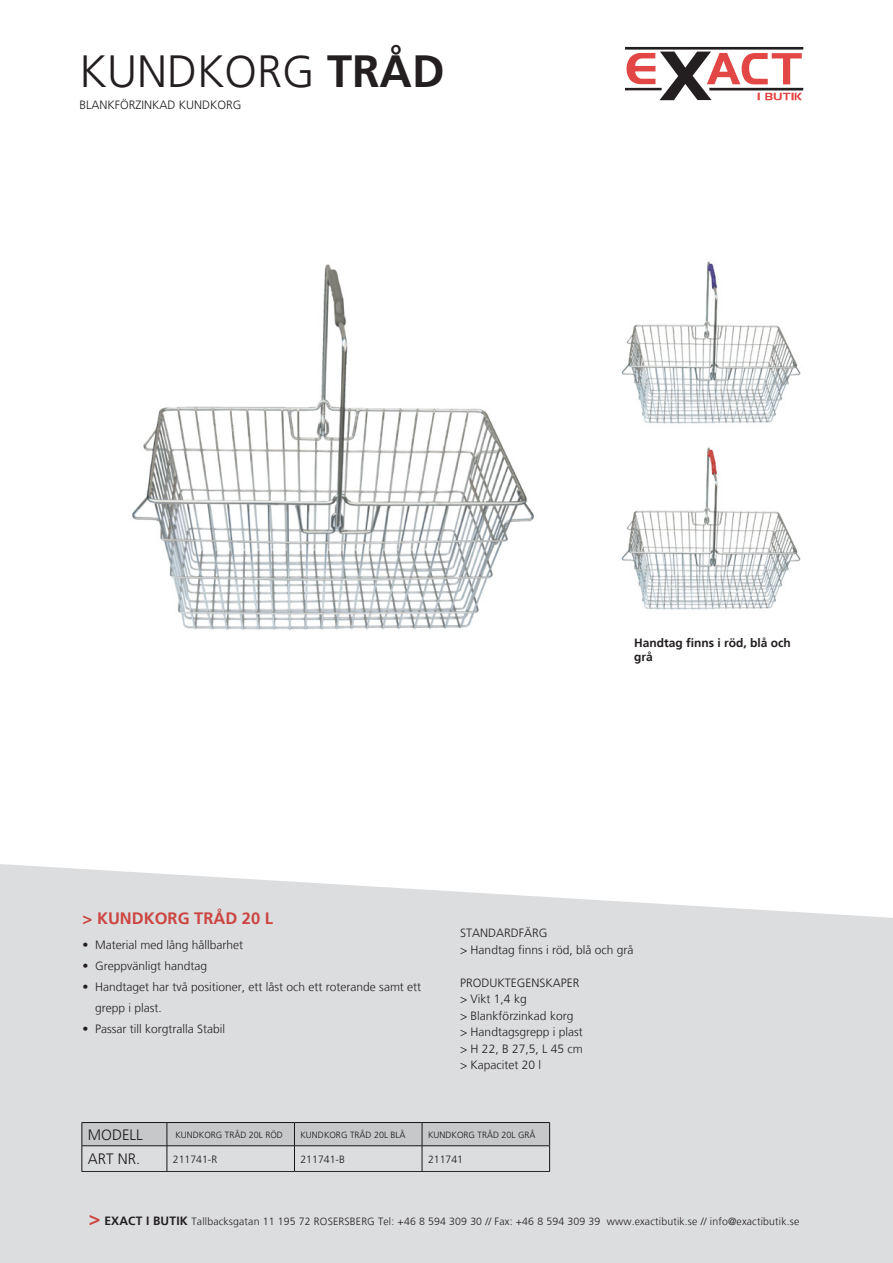
<style>
.page{position:relative;width:893px;height:1263px;background:#fff}
.page>*{position:absolute;margin:0;border:0;box-sizing:border-box;transform-origin:0 0}
.t1{font:300 45px "Frutiger LT";color:#231f20}
.rubrik3{font:700 16.5px "Frutiger LT";color:#cc4541}
.t2{font:300 15px "Frutiger LT";color:#231f20}
.Brödtext{font:300 12px/21px "Frutiger LT";color:#231f20}
.bildtext{font:700 12px/14.4px "Frutiger LT";color:#231f20}
.Brödtext-2{font:300 10.5px "Frutiger LT";letter-spacing:.015em;color:#231f20}
.t3{font:300 9px "Frutiger LT";color:#231f20}
.s1{font-weight:700}
.s2{font-weight:700;font-size:19.5px;color:#cc4541}
.s3{font-weight:700;font-size:12px}
</style>
<div class="page">
<svg style="left:0;top:864px;width:893px;height:399px;fill:#dcdddf"></svg>
<hr style="left:82px;top:1171px;width:85px;height:1px;background:#191b1b">
<svg style="left:82px;top:1122px;width:468px;height:49px"></svg>
<hr style="left:167px;top:1171px;width:127px;height:1px;background:#191b1b">
<hr style="left:294px;top:1171px;width:128px;height:1px;background:#191b1b">
<hr style="left:422px;top:1171px;width:128px;height:1px;background:#191b1b">
<svg style="left:627px;top:52px;width:175px;height:48px"></svg>
<hr style="left:709px;top:88px;width:94px;height:2px;background:#231f20">
<hr style="left:625px;top:47px;width:178px;height:3px;background:#231f20">
<hr style="left:625px;top:88px;width:37px;height:2px;background:#231f20">
<img style="left:621px;top:260px;width:180px;height:164px">
<img style="left:621px;top:447px;width:180px;height:163px">
<img style="left:132px;top:264px;width:402px;height:366px">
<p class="t1" style="left:80px;top:46px;width:367px">KUNDKORG <span class="s1">TRÅD</span></p>
<p class="Brödtext" style="left:80px;top:95px;width:164px">BLANKFÖRZINKAD KUNDKORG</p>
<p class="bildtext" style="left:634px;top:635px;width:158px">Handtag finns i röd, blå och grå</p>
<p class="rubrik3" style="left:83px;top:909px;width:192px">&gt; KUNDKORG TRÅD 20 L</p>
<p class="Brödtext" style="left:83px;top:935px;width:162px">• Material med lång hållbarhet</p>
<p class="Brödtext" style="left:83px;top:956px;width:126px">• Greppvänligt handtag</p>
<p class="Brödtext" style="left:95px;top:977px;width:328px;text-indent:-13px">• Handtaget har två positioner, ett låst och ett roterande samt ett grepp i plast.</p>
<p class="Brödtext" style="left:83px;top:1019px;width:144px">• Passar till korgtralla Stabil</p>
<p class="Brödtext" style="left:460px;top:923px;width:89px">STANDARDFÄRG</p>
<p class="Brödtext" style="left:460px;top:939px;width:175px">&gt; Handtag finns i röd, blå och grå</p>
<p class="Brödtext" style="left:460px;top:972px;width:121px">PRODUKTEGENSKAPER</p>
<p class="Brödtext" style="left:460px;top:989px;width:68px">&gt; Vikt 1,4 kg</p>
<p class="Brödtext" style="left:460px;top:1005px;width:115px">&gt; Blankförzinkad korg</p>
<p class="Brödtext" style="left:460px;top:1022px;width:124px">&gt; Handtagsgrepp i plast</p>
<p class="Brödtext" style="left:460px;top:1038px;width:124px">&gt; H 22, B 27,5, L 45 cm</p>
<p class="Brödtext" style="left:460px;top:1055px;width:83px">&gt; Kapacitet 20 l</p>
<p class="t2" style="left:88px;top:1126px;width:56px">MODELL</p>
<p class="t3" style="left:175px;top:1129px;width:109px">KUNDKORG TRÅD 20L RÖD</p>
<p class="t3" style="left:300px;top:1129px;width:107px">KUNDKORG TRÅD 20L BLÅ</p>
<p class="t3" style="left:428px;top:1129px;width:109px">KUNDKORG TRÅD 20L GRÅ</p>
<p class="t2" style="left:88px;top:1151px;width:54px">ART NR.</p>
<p class="Brödtext-2" style="left:173px;top:1153px;width:46px">211741-R</p>
<p class="Brödtext-2" style="left:300px;top:1153px;width:46px">211741-B</p>
<p class="Brödtext-2" style="left:428px;top:1153px;width:37px">211741</p>
<p class="Brödtext-2" style="left:89px;top:1215px;width:712px"><span class="s2">&gt;</span> <span class="s3">EXACT I BUTIK</span> Tallbacksgatan 11 195 72 ROSERSBERG Tel: +46 8 594 309 30 // Fax: +46 8 594 309 39 www.exactibutik.se // info@exactibutik.se</p>
</div>
